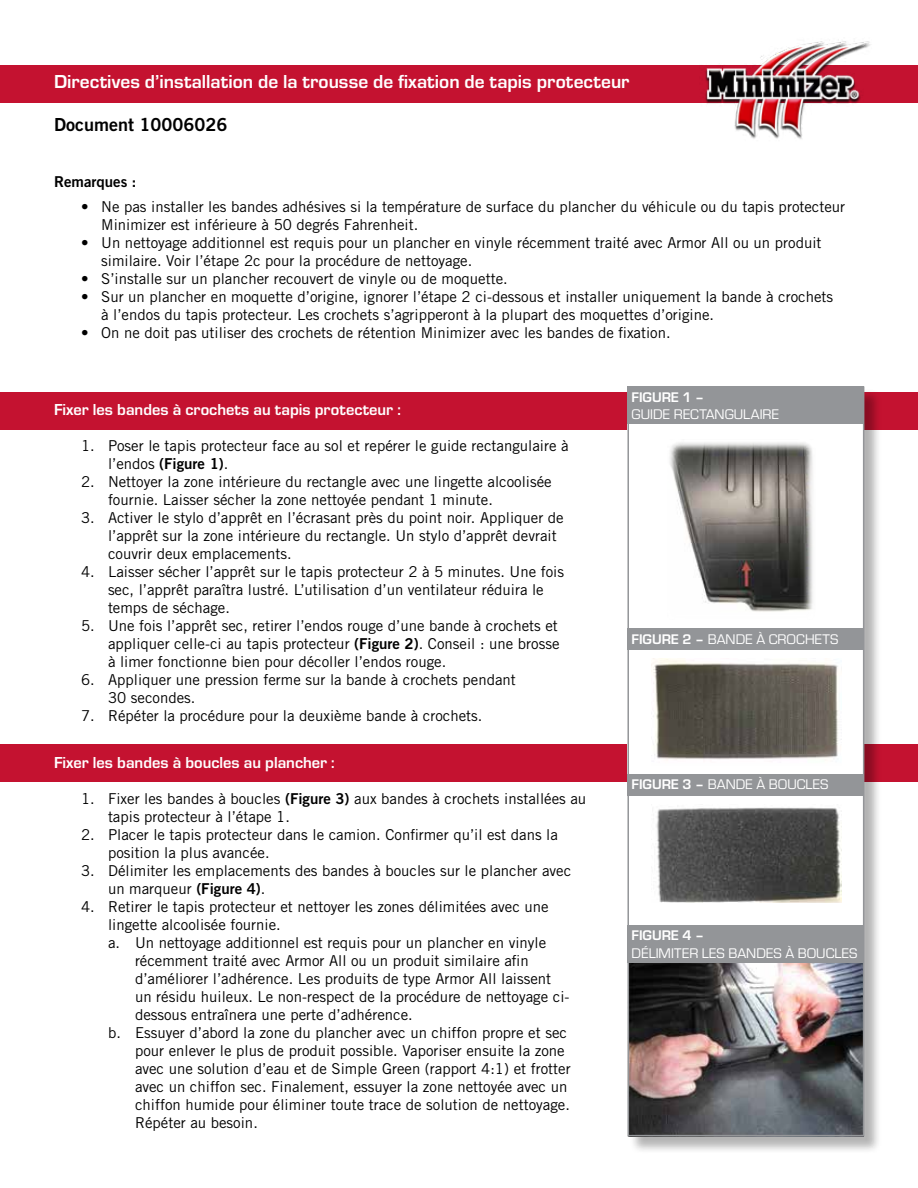
<style>
.page{position:relative;width:918px;height:1188px;background:#fff}
.page>*{position:absolute;margin:0;border:0;box-sizing:border-box;transform-origin:0 0}
.t1{font:700 19.5px "Eurostile";color:#fff}
.t2{font:18px "Trade Gothic LT Std Bd 2";color:#000}
.t3{font:700 16.5px "Eurostile";color:#fff}
.t4{font:15px/18px "Trade Gothic LT Std";color:#000}
.t5{font:15px "Trade Gothic LT Std Bd 2";color:#000}
.t6{font:14.4px "Eurostile";color:#fff}
.t7{font:700 14.4px "Eurostile";color:#fff}
.s1{font-family:"Trade Gothic LT Std"}
.s2{font-family:"Trade Gothic LT Std Bd 2"}
.s3{font-weight:700}
</style>
<div class="page">
<div style="left:0;top:66px;width:918px;height:37px;background:#c41230"></div>
<div style="left:0;top:392px;width:918px;height:37px;background:#c41230"></div>
<div style="left:0;top:744px;width:918px;height:37px;background:#c41230"></div>
<img style="left:656px;top:41px;width:250px;height:98px">
<div style="left:629px;top:388px;width:252px;height:766px;background:#000;opacity:.3"></div>
<div style="left:627px;top:386px;width:237px;height:750px;background:#fff"></div>
<img style="left:630px;top:962px;width:231px;height:171px">
<div style="left:627px;top:386px;width:237px;height:38px;background:#939598"></div>
<div style="left:627px;top:925px;width:237px;height:37px;background:#939598"></div>
<div style="left:627px;top:628px;width:237px;height:22px;background:#939598"></div>
<div style="left:627px;top:774px;width:237px;height:22px;background:#939598"></div>
<img style="left:670px;top:442px;width:143px;height:170px">
<img style="left:651px;top:659px;width:187px;height:100px">
<img style="left:656px;top:807px;width:185px;height:96px">
<div style="left:627px;top:386px;width:237px;height:750px;border:2px solid #939598"></div>
<h1 class="t1" style="left:54px;top:68px;width:577px">Directives d’installation de la trousse de fixation de tapis protecteur</h1>
<p class="t2" style="left:54px;top:114px;width:175px">Document 10006026</p>
<p class="t5" style="left:54px;top:173px;width:84px">Remarques :</p>
<p class="t4" style="left:101px;top:198px;width:746px;text-indent:-20px">• Ne pas installer les bandes adhésives si la température de surface du plancher du véhicule ou du tapis protecteur<br>Minimizer est inférieure à 50 degrés Fahrenheit.</p>
<p class="t4" style="left:101px;top:234px;width:722px;text-indent:-20px">• Un nettoyage additionnel est requis pour un plancher en vinyle récemment traité avec Armor All ou un produit similaire. Voir l’étape 2c pour la procédure de nettoyage.</p>
<p class="t4" style="left:81px;top:270px;width:428px">• S’installe sur un plancher recouvert de vinyle ou de moquette.</p>
<p class="t4" style="left:101px;top:288px;width:734px;text-indent:-20px">• Sur un plancher en moquette d’origine, ignorer l’étape 2 ci-dessous et installer uniquement la bande à crochets à l’endos du tapis protecteur. Les crochets s’agripperont à la plupart des moquettes d’origine.</p>
<p class="t4" style="left:81px;top:324px;width:591px">• On ne doit pas utiliser des crochets de rétention Minimizer avec les bandes de fixation.</p>
<p class="t3" style="left:54px;top:398px;width:348px">Fixer les bandes à crochets au tapis protecteur :</p>
<p class="t4" style="left:81px;top:437px;width:489px">1. Poser le tapis protecteur face au sol et repérer le guide rectangulaire à</p>
<p class="t5" style="left:108px;top:455px;width:122px"><span class="s1">l’endos</span> (Figure 1)<span class="s1">.</span></p>
<p class="t4" style="left:108px;top:473px;width:445px;text-indent:-27px">2. Nettoyer la zone intérieure du rectangle avec une lingette alcoolisée fournie. Laisser sécher la zone nettoyée pendant 1 minute.</p>
<p class="t4" style="left:108px;top:509px;width:457px;text-indent:-27px">3. Activer le stylo d’apprêt en l’écrasant près du point noir. Appliquer de l’apprêt sur la zone intérieure du rectangle. Un stylo d’apprêt devrait couvrir deux emplacements.</p>
<p class="t4" style="left:108px;top:563px;width:458px;text-indent:-27px">4. Laisser sécher l’apprêt sur le tapis protecteur 2 à 5 minutes. Une fois sec, l’apprêt paraîtra lustré. L’utilisation d’un ventilateur réduira le temps de séchage.</p>
<p class="t4" style="left:108px;top:617px;width:453px;text-align:justify;text-indent:-27px">5. Une fois l’apprêt sec, retirer l’endos rouge d’une bande à crochets et appliquer celle-ci au tapis protecteur <span class="s2">(Figure 2)</span>. Conseil : une brosse à limer fonctionne bien pour décoller l’endos rouge.</p>
<p class="t4" style="left:108px;top:671px;width:409px;text-indent:-27px">6. Appliquer une pression ferme sur la bande à crochets pendant<br>30 secondes.</p>
<p class="t4" style="left:81px;top:707px;width:403px">7. Répéter la procédure pour la deuxième bande à crochets.</p>
<p class="t3" style="left:54px;top:751px;width:282px">Fixer les bandes à boucles au plancher :</p>
<p class="t4" style="left:108px;top:789px;width:480px;text-indent:-27px">1. Fixer les bandes à boucles <span class="s2">(Figure 3)</span> aux bandes à crochets installées au tapis protecteur à l’étape 1.</p>
<p class="t4" style="left:108px;top:825px;width:451px;text-indent:-27px">2. Placer le tapis protecteur dans le camion. Confirmer qu’il est dans la position la plus avancée.</p>
<p class="t4" style="left:108px;top:861px;width:465px;text-indent:-27px">3. Délimiter les emplacements des bandes à boucles sur le plancher avec un marqueur <span class="s2">(Figure 4)</span>.</p>
<p class="t4" style="left:81px;top:897px;width:469px">4. Retirer le tapis protecteur et nettoyer les zones délimitées avec une</p>
<p class="t4" style="left:108px;top:915px;width:174px">lingette alcoolisée fournie.</p>
<p class="t4" style="left:108px;top:933px;width:440px">a. Un nettoyage additionnel est requis pour un plancher en vinyle</p>
<p class="t4" style="left:135px;top:951px;width:395px">récemment traité avec Armor All ou un produit similaire afin</p>
<p class="t4" style="left:135px;top:969px;width:418px">d’améliorer l’adhérence. Les produits de type Armor All laissent</p>
<p class="t4" style="left:135px;top:987px;width:436px">un résidu huileux. Le non-respect de la procédure de nettoyage ci-</p>
<p class="t4" style="left:135px;top:1005px;width:279px">dessous entraînera une perte d’adhérence.</p>
<p class="t4" style="left:108px;top:1023px;width:461px">b. Essuyer d’abord la zone du plancher avec un chiffon propre et sec</p>
<p class="t4" style="left:135px;top:1041px;width:431px">pour enlever le plus de produit possible. Vaporiser ensuite la zone</p>
<p class="t4" style="left:135px;top:1059px;width:437px">avec une solution d’eau et de Simple Green (rapport 4:1) et frotter</p>
<p class="t4" style="left:135px;top:1077px;width:434px">avec un chiffon sec. Finalement, essuyer la zone nettoyée avec un</p>
<p class="t4" style="left:135px;top:1095px;width:436px">chiffon humide pour éliminer toute trace de solution de nettoyage.</p>
<p class="t4" style="left:135px;top:1113px;width:124px">Répéter au besoin.</p>
<p class="t7" style="left:632px;top:387px;width:74px">FIGURE 1 –</p>
<p class="t6" style="left:632px;top:405px;width:149px">GUIDE RECTANGULAIRE</p>
<p class="t6" style="left:632px;top:630px;width:209px"><span class="s3">FIGURE 2 –</span> BANDE À CROCHETS</p>
<p class="t6" style="left:632px;top:775px;width:199px"><span class="s3">FIGURE 3 –</span> BANDE À BOUCLES</p>
<p class="t7" style="left:632px;top:925px;width:74px">FIGURE 4 –</p>
<p class="t6" style="left:632px;top:943px;width:227px">DÉLIMITER LES BANDES À BOUCLES</p>
</div>
